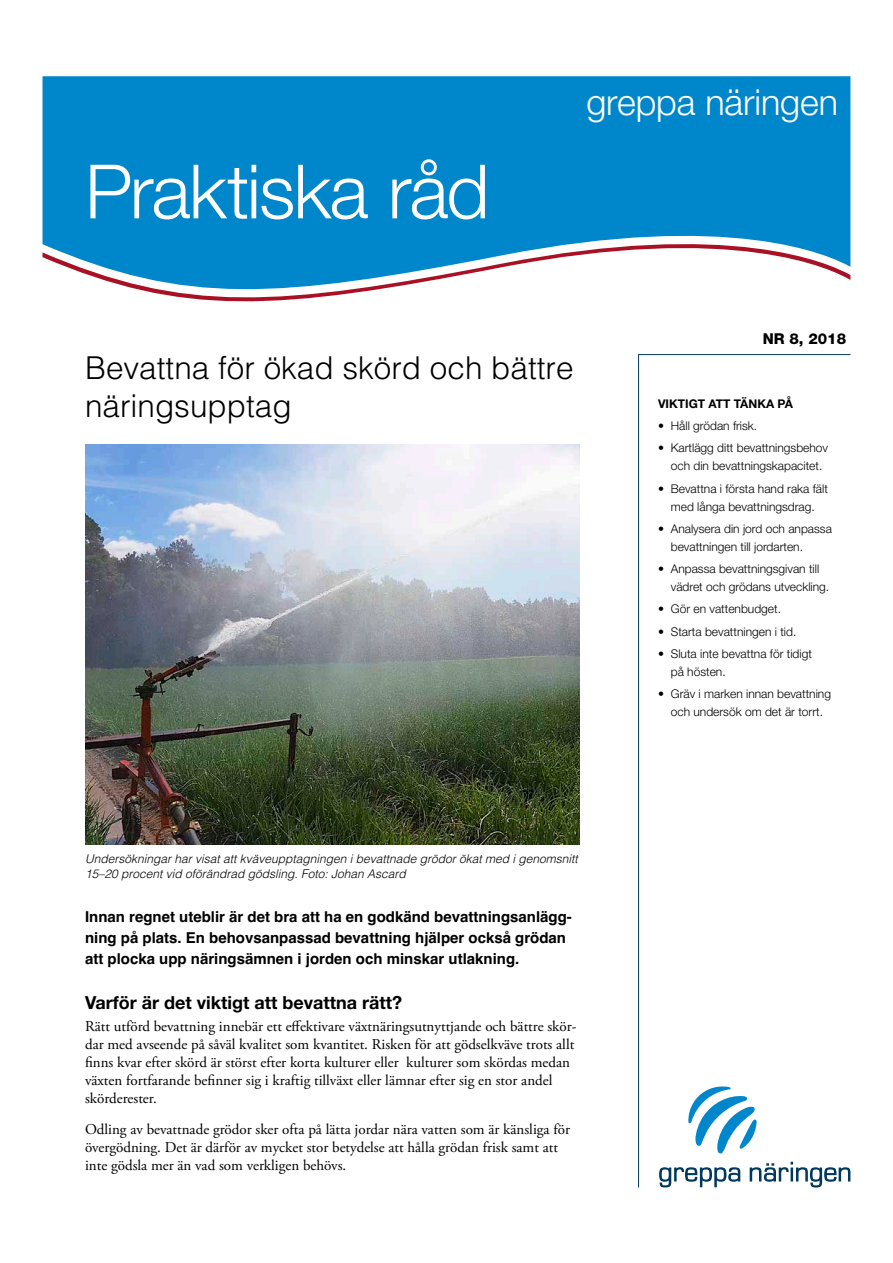
<style>
.page{position:relative;width:893px;height:1263px;background:#fff}
.page>*{position:absolute;margin:0;border:0;box-sizing:border-box;transform-origin:0 0}
.t1{font:300 75px "Helvetica Neue LT Com";letter-spacing:-.025em;color:#fff}
.t2{font:300 36px "Helvetica Neue LT Com";letter-spacing:-.005em;color:#fff}
.t3{font:300 31.5px/37.8px "Helvetica";color:#000}
.t4{font:700 18px "Helvetica Neue LT Com";color:#000}
.t5{font:15px/18px "Adobe Garamond Pro";color:#000}
.t6{font:700 15px/21px "Helvetica";color:#000}
.t7{font:800 15px "Helvetica Neue LT Com";color:#000}
.t8{font:300 12px/18px "Helvetica Neue LT Com";color:#000;text-align:center}
.t9{font:italic 300 12px/15px "Helvetica";color:#000}
.t10{font:700 12px "Helvetica Neue LT Com";color:#000}
</style>
<div class="page">
<div style="left:43px;top:76px;width:807px;height:143px;background:#0086ca"></div>
<svg style="left:43px;top:219px;width:807px;height:83px;fill:#0086ca"></svg>
<img style="left:85px;top:444px;width:494px;height:400px">
<svg style="left:638px;top:354px;width:213px;height:834px"></svg>
<svg style="left:659px;top:1167px;width:81px;height:20px"></svg>
<svg style="left:750px;top:1162px;width:100px;height:25px"></svg>
<svg style="left:688px;top:1086px;width:69px;height:68px"></svg>
<h1 class="t1" style="left:85px;top:146px;width:406px">Praktiska råd</h1>
<h2 class="t2" style="left:586px;top:81px;width:253px">greppa näringen</h2>
<h3 class="t3" style="left:85px;top:347px;width:490px">Bevattna för ökad skörd och bättre näringsupptag</h3>
<p class="t7" style="left:763px;top:330px;width:85px">NR 8, 2018</p>
<p class="t10" style="left:658px;top:396px;width:136px">VIKTIGT ATT TÄNKA PÅ</p>
<p class="t8" style="left:658px;top:417px;width:101px">• Håll grödan frisk.</p>
<p class="t8" style="left:658px;top:439px;width:172px">• Kartlägg ditt bevattningsbehov och din bevattningskapacitet.</p>
<p class="t8" style="left:658px;top:479px;width:171px">• Bevattna i första hand raka fält med långa bevattningsdrag.</p>
<p class="t8" style="left:671px;top:519px;width:163px;text-align:left;text-indent:-13px">• Analysera din jord och anpassa bevattningen till jordarten.</p>
<p class="t8" style="left:671px;top:560px;width:160px;text-align:left;text-indent:-13px">• Anpassa bevattningsgivan till vädret och grödans utveckling.</p>
<p class="t8" style="left:658px;top:600px;width:125px">• Gör en vattenbudget.</p>
<p class="t8" style="left:658px;top:622px;width:140px">• Starta bevattningen i tid.</p>
<p class="t8" style="left:671px;top:644px;width:143px;text-align:left;text-indent:-13px">• Sluta inte bevattna för tidigt på hösten.</p>
<p class="t8" style="left:658px;top:685px;width:175px">• Gräv i marken innan bevattning och undersök om det är torrt.</p>
<p class="t9" style="left:85px;top:851px;width:494px">Undersökningar har visat att kväveupptagningen i bevattnade grödor ökat med i genomsnitt<br>15–20 procent vid oförändrad gödsling. Foto: Johan Ascard</p>
<p class="t6" style="left:85px;top:906px;width:488px">Innan regnet uteblir är det bra att ha en godkänd bevattningsanlägg&shy;ning på plats. En behovsanpassad bevattning hjälper också grödan att plocka upp näringsämnen i jorden och minskar utlakning.</p>
<p class="t4" style="left:85px;top:991px;width:319px">Varför är det viktigt att bevattna rätt?</p>
<p class="t5" style="left:85px;top:1018px;width:493px">Rätt utförd bevattning innebär ett effektivare växtnäringsutnyttjande och bättre skör&shy;dar med avseende på såväl kvalitet som kvantitet. Risken för att gödselkväve trots allt finns kvar efter skörd är störst efter korta kulturer eller kulturer som skördas medan växten fortfarande befinner sig i kraftig tillväxt eller lämnar efter sig en stor andel skörderester.</p>
<p class="t5" style="left:85px;top:1120px;width:486px">Odling av bevattnade grödor sker ofta på lätta jordar nära vatten som är känsliga för övergödning. Det är därför av mycket stor betydelse att hålla grödan frisk samt att inte gödsla mer än vad som verkligen behövs.</p>
</div>
